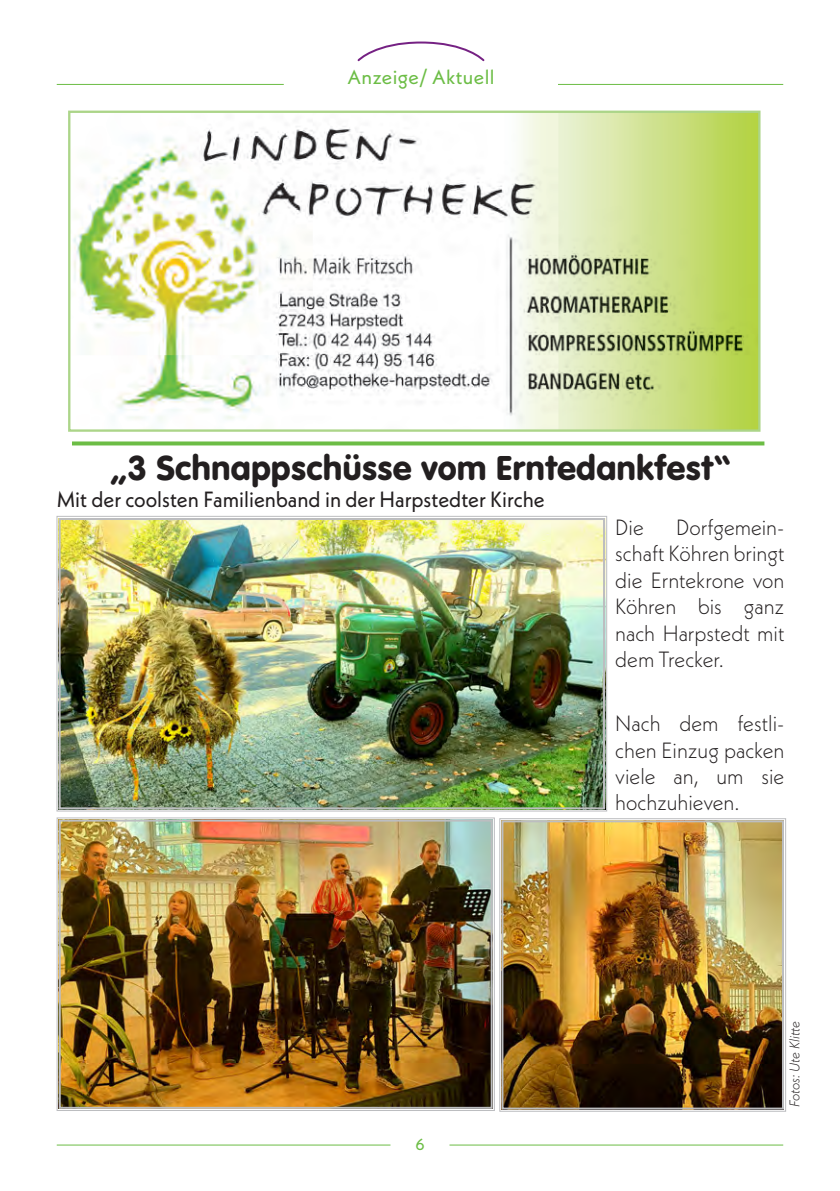
<style>
.page{position:relative;width:840px;height:1191px;background:#fff}
.page>*{position:absolute;margin:0;border:0;box-sizing:border-box;transform-origin:0 0}
.t1{font:36px "VAG Rundschrift D";color:#231f20}
.t2{font:300 22px/26.4px "Neue Kabel";color:#231f20;text-align:justify;scale:.95 1}
.t3{font:22px "Neue Kabel";color:#231f20;scale:.95 1}
.t4{font:20px "Neue Kabel";letter-spacing:.02em;color:#6cbd45}
.t5{font:16px "Neue Kabel";color:#6cbd45}
.Absatzformat_3{font:italic 300 14px "Neue Kabel";letter-spacing:-.01em;color:#231f20;scale:.95 1}
</style>
<div class="page">
<hr style="left:57px;top:1144px;width:333px;height:1px;background:#6cbd45">
<hr style="left:449px;top:1144px;width:333px;height:1px;background:#6cbd45">
<hr style="left:57px;top:84px;width:226px;height:1px;background:#6cbd45">
<hr style="left:556px;top:84px;width:226px;height:1px;background:#6cbd45">
<svg style="left:357px;top:41px;width:128px;height:21px"></svg>
<img style="left:73px;top:114px;width:684px;height:315px">
<div style="left:68px;top:111px;width:692px;height:321px;border:2px solid #acd589"></div>
<svg style="left:72px;top:441px;width:692px;height:4px;background:#7dc45b"></svg>
<img style="left:56px;top:817px;width:438px;height:294px">
<div style="left:59px;top:819px;width:433px;height:289px;border:2px solid #bcbdc0"></div>
<img style="left:499px;top:818px;width:286px;height:294px">
<div style="left:501px;top:820px;width:282px;height:289px;border:2px solid #bcbdc0"></div>
<img style="left:56px;top:516px;width:551px;height:295px">
<div style="left:59px;top:518px;width:545px;height:291px;border:2px solid #bcbdc0"></div>
<p class="t4" style="left:347px;top:64px;width:149px">Anzeige/ Aktuell</p>
<p class="t1" style="left:110px;top:446px;width:621px">„3 Schnappschüsse vom Erntedankfest“</p>
<p class="t3" style="left:57px;top:485px;width:515px">Mit der coolsten Familienband in der Harpstedter Kirche</p>
<p class="t2" style="left:615px;top:514px;width:32px">Die</p>
<p class="t2" style="left:615px;top:514px;width:179px;text-indent:61px">Dorfgemein&shy;schaft Köhren bringt die Erntekrone von Köhren bis ganz nach Harpstedt mit dem Trecker.</p>
<p class="t2" style="left:615px;top:710px;width:179px">Nach dem festli&shy;chen Einzug packen viele an, um sie hochzuhieven.</p>
<p class="t5" style="left:415px;top:1133px;width:11px">6</p>
<p class="Absatzformat_3" style="left:785px;top:1107px;width:92px;rotate:-90deg">Fotos: Ute Klitte</p>
</div>
